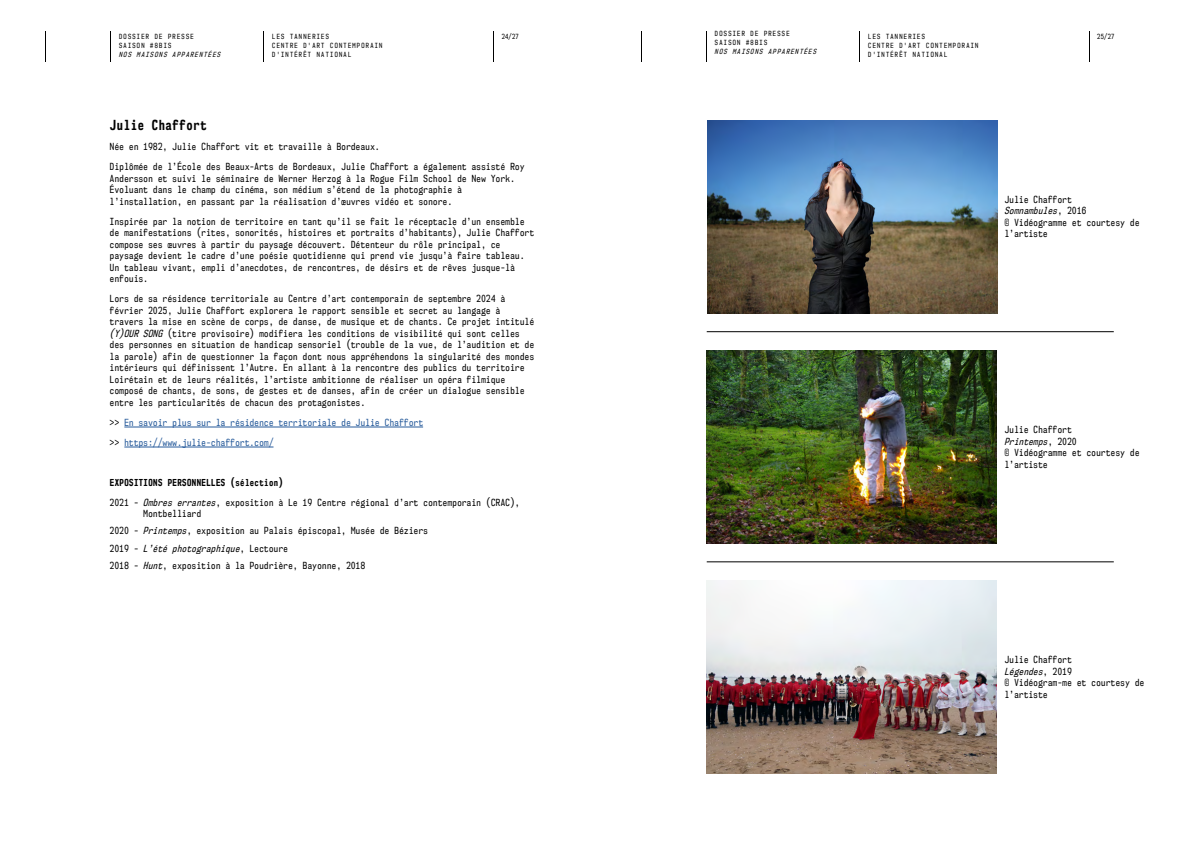
<style>
.page{position:relative;width:1191px;height:842px;background:#fff}
.page>*{position:absolute;margin:0;border:0;box-sizing:border-box;transform-origin:0 0}
.t1{font:700 13px "NK57 Monospace Cd Rg";letter-spacing:.05em;color:#000}
.t2{font:9px/11.5px "NK57 Monospace Cd Rg";letter-spacing:.05em;color:#000}
.t3{font:9px "NK57 Monospace Cd Rg";letter-spacing:.05em;color:#275b9b}
.t4{font:700 9px "NK57 Monospace Cd Rg";letter-spacing:.05em;color:#000}
.t5{font:6.5px/9px "NK57 Monospace Cd Rg";letter-spacing:.2em;color:#000}
.t6{font:italic 6.5px "NK57 Monospace Cd Rg";letter-spacing:.2em;color:#000}
.s1{font-style:italic}
.s2{color:#000}
</style>
<div class="page">
<hr style="left:110px;top:31px;width:1px;height:30px;background:#000">
<hr style="left:263px;top:31px;width:1px;height:30px;background:#000">
<hr style="left:45px;top:31px;width:1px;height:30px;background:#000">
<hr style="left:493px;top:31px;width:1px;height:30px;background:#000">
<hr style="left:706px;top:31px;width:1px;height:30px;background:#000">
<hr style="left:859px;top:31px;width:1px;height:30px;background:#000">
<hr style="left:641px;top:31px;width:1px;height:30px;background:#000">
<hr style="left:1089px;top:31px;width:1px;height:30px;background:#000">
<hr style="left:124px;top:427px;width:299px;height:1px;background:#275b9b">
<hr style="left:124px;top:447px;width:149px;height:1px;background:#275b9b">
<img style="left:706px;top:350px;width:290px;height:193px">
<img style="left:706px;top:580px;width:290px;height:193px">
<img style="left:707px;top:120px;width:290px;height:193px">
<hr style="left:706px;top:331px;width:407px;height:1px;background:#000">
<hr style="left:706px;top:562px;width:407px;height:1px;background:#000">
<p class="t5" style="left:119px;top:32px;width:76px">DOSSIER DE PRESSE<br>SAISON #8BIS</p>
<p class="t6" style="left:119px;top:51px;width:103px">NOS MAISONS APPARENTÉES</p>
<p class="t5" style="left:715px;top:29px;width:76px">DOSSIER DE PRESSE<br>SAISON #8BIS</p>
<p class="t6" style="left:715px;top:48px;width:103px">NOS MAISONS APPARENTÉES</p>
<p class="t5" style="left:501px;top:32px;width:19px">24/27</p>
<p class="t5" style="left:1097px;top:32px;width:19px">25/27</p>
<p class="t5" style="left:272px;top:32px;width:112px">LES TANNERIES<br>CENTRE D'ART CONTEMPORAIN<br>D'INTÉRÊT NATIONAL</p>
<p class="t5" style="left:868px;top:32px;width:112px">LES TANNERIES<br>CENTRE D'ART CONTEMPORAIN<br>D'INTÉRÊT NATIONAL</p>
<h1 class="t1" style="left:110px;top:117px;width:98px">Julie Chaffort</h1>
<p class="t2" style="left:110px;top:141px;width:271px">Née en 1982, Julie Chaffort vit et travaille à Bordeaux.</p>
<p class="t2" style="left:110px;top:161px;width:416px">Diplômée de l’École des Beaux-Arts de Bordeaux, Julie Chaffort a également assisté Roy Andersson et suivi le séminaire de Werner Herzog à la Rogue Film School de New York.<br>Évoluant dans le champ du cinéma, son médium s’étend de la photographie à l’installation, en passant par la réalisation d’œuvres vidéo et sonore.</p>
<p class="t2" style="left:110px;top:216px;width:426px">Inspirée par la notion de territoire en tant qu’il se fait le réceptacle d’un ensemble de manifestations (rites, sonorités, histoires et portraits d’habitants), Julie Chaffort compose ses œuvres à partir du paysage découvert. Détenteur du rôle principal, ce paysage devient le cadre d’une poésie quotidienne qui prend vie jusqu’à faire tableau.<br>Un tableau vivant, empli d’anecdotes, de rencontres, de désirs et de rêves jusque-là enfouis.</p>
<p class="t2" style="left:110px;top:293px;width:426px">Lors de sa résidence territoriale au Centre d’art contemporain de septembre 2024 à février 2025, Julie Chaffort explorera le rapport sensible et secret au langage à travers la mise en scène de corps, de danse, de musique et de chants. Ce projet intitulé <span class="s1">(Y)OUR SONG</span> (titre provisoire) modifiera les conditions de visibilité qui sont celles des personnes en situation de handicap sensoriel (trouble de la vue, de l’audition et de la parole) afin de questionner la façon dont nous appréhendons la singularité des mondes intérieurs qui définissent l’Autre. En allant à la rencontre des publics du territoire Loirétain et de leurs réalités, l’artiste ambitionne de réaliser un opéra filmique composé de chants, de sons, de gestes et de danses, afin de créer un dialogue sensible entre les particularités de chacun des protagonistes.</p>
<p class="t3" style="left:110px;top:417px;width:315px"><span class="s2">&gt;&gt;</span> En savoir plus sur la résidence territoriale de Julie Chaffort</p>
<p class="t3" style="left:110px;top:437px;width:165px"><span class="s2">&gt;&gt;</span> https://www.julie-chaffort.com/</p>
<p class="t4" style="left:110px;top:477px;width:175px">EXPOSITIONS PERSONNELLES (sélection)</p>
<p class="t2" style="left:144px;top:496px;width:377px;text-indent:-34px">2021 - <span class="s1">Ombres errantes</span>, exposition à Le 19 Centre régional d’art contemporain (CRAC),<br>Montbelliard</p>
<p class="t2" style="left:110px;top:522px;width:319px;line-height:17.2px">2020 - <span class="s1">Printemps</span>, exposition au Palais épiscopal, Musée de Béziers<br>2019 - <span class="s1">L’été photographique</span>, Lectoure<br>2018 - <span class="s1">Hunt</span>, exposition à la Poudrière, Bayonne, 2018</p>
<p class="t2" style="left:1004px;top:194px;width:136px">Julie Chaffort<br><span class="s1">Somnambules</span>, 2016<br>© Vidéogramme et courtesy de l’artiste</p>
<p class="t2" style="left:1004px;top:424px;width:136px">Julie Chaffort<br><span class="s1">Printemps</span>, 2020<br>© Vidéogramme et courtesy de l’artiste</p>
<p class="t2" style="left:1004px;top:654px;width:141px">Julie Chaffort<br><span class="s1">Légendes</span>, 2019<br>© Vidéogram-me et courtesy de l’artiste</p>
</div>
